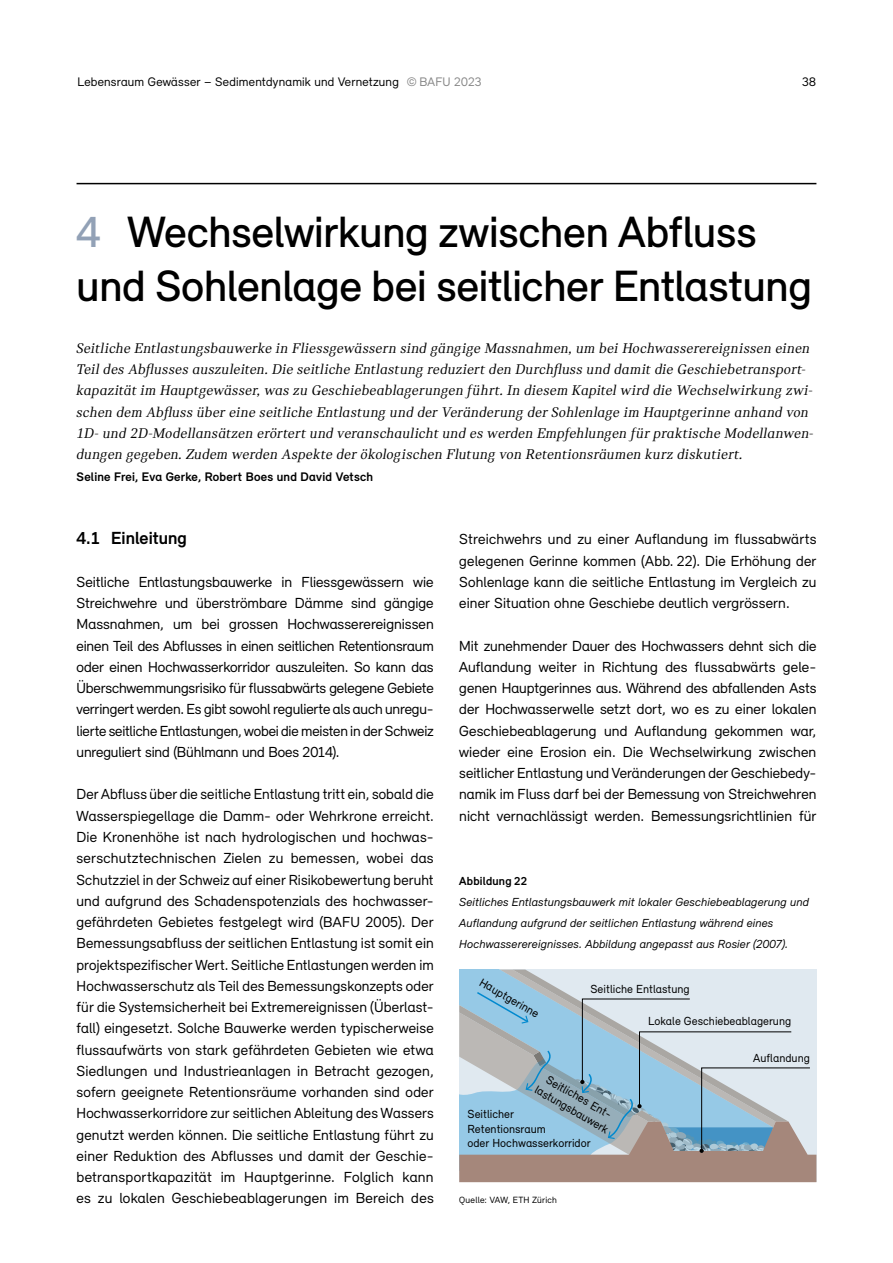
<style>
.page{position:relative;width:893px;height:1263px;background:#fff}
.page>*{position:absolute;margin:0;border:0;box-sizing:border-box;transform-origin:0 0}
._07_Kapiteltitel_nr{font:500 45px/54px "Relevant";letter-spacing:-.005em;color:#000}
._07_Titel_nr{font:700 18px "Relevant";color:#000}
._07_Grundtext{font:15px/21.3px "Relevant";letter-spacing:.005em;color:#000;text-align:justify}
._07_Lead{font:italic 15px/21.3px "Catalog";letter-spacing:.015em;color:#000}
.t1{font:12.75px "Relevant";letter-spacing:.02em;color:#000}
._07_Lead-2{font:700 12.75px "Relevant";letter-spacing:.02em;color:#000}
._08_Legende_Text{font:italic 12px/21.3px "Relevant";letter-spacing:.015em;color:#000}
.t2{font:12px/14.4px "Relevant";color:#000}
._08_Legende_Titel{font:700 12px "Relevant";letter-spacing:.02em;color:#000}
._08_Quelle{font:9.3px "Relevant";letter-spacing:.025em;color:#000}
.s1{color:#878787}
.s2{color:#92a1b6}
</style>
<div class="page">
<hr style="left:77px;top:183px;width:739px;height:1px;background:#000">
<svg style="left:459px;top:969px;width:357px;height:213px;background:#b1c2cc"></svg>
<p class="t1" style="left:77px;top:74px;width:406px">Lebensraum Gewässer – Sedimentdynamik und Vernetzung <span class="s1">© BAFU 2023</span></p>
<p class="t1" style="left:802px;top:74px;width:15px">38</p>
<h1 class="_07_Kapiteltitel_nr" style="left:77px;top:204px;width:737px"><span class="s2">4</span> Wechselwirkung zwischen Abfluss und Sohlenlage bei seitlicher Entlastung</h1>
<p class="_07_Lead" style="left:77px;top:337px;width:739px">Seitliche Entlastungsbauwerke in Fliessgewässern sind gängige Massnahmen, um bei Hochwasserereignissen einen Teil des Abflusses auszuleiten. Die seitliche Entlastung reduziert den Durchfluss und damit die Geschiebetransport&shy;kapazität im Hauptgewässer, was zu Geschiebeablagerungen führt. In diesem Kapitel wird die Wechselwirkung zwi&shy;schen dem Abfluss über eine seitliche Entlastung und der Veränderung der Sohlenlage im Hauptgerinne anhand von 1D- und 2D-Modellansätzen erörtert und veranschaulicht und es werden Empfehlungen für praktische Modellanwen&shy;dungen gegeben. Zudem werden Aspekte der ökologischen Flutung von Retentionsräumen kurz diskutiert.</p>
<p class="_07_Lead-2" style="left:77px;top:469px;width:298px">Seline Frei, Eva Gerke, Robert Boes und David Vetsch</p>
<h2 class="_07_Titel_nr" style="left:77px;top:528px;width:112px">4.1 Einleitung</h2>
<p class="_07_Grundtext" style="left:77px;top:571px;width:359px">Seitliche Entlastungsbauwerke in Fliessgewässern wie Streichwehre und überströmbare Dämme sind gängige Massnahmen, um bei grossen Hochwasserereignissen einen Teil des Abflusses in einen seitlichen Retentionsraum oder einen Hochwasserkorridor auszuleiten. So kann das Überschwemmungsrisiko für flussabwärts gelegene Gebiete verringert werden. Es gibt sowohl regulierte als auch unregu&shy;lierte seitliche Entlastungen, wobei die meisten in der Schweiz unreguliert sind (Bühlmann und Boes 2014).</p>
<p class="_07_Grundtext" style="left:77px;top:783px;width:359px">Der Abfluss über die seitliche Entlastung tritt ein, sobald die Wasserspiegellage die Damm- oder Wehrkrone erreicht.<br>Die Kronenhöhe ist nach hydrologischen und hochwas&shy;serschutztechnischen Zielen zu bemessen, wobei das Schutzziel in der Schweiz auf einer Risikobewertung beruht und aufgrund des Schadenspotenzials des hochwasser&shy;gefährdeten Gebietes festgelegt wird (BAFU 2005). Der Bemessungsabfluss der seitlichen Entlastung ist somit ein projektspezifischer Wert. Seitliche Entlastungen werden im Hochwasserschutz als Teil des Bemessungskonzepts oder für die Systemsicherheit bei Extremereignissen (Überlast&shy;fall) eingesetzt. Solche Bauwerke werden typischerweise flussaufwärts von stark gefährdeten Gebieten wie etwa Siedlungen und Industrieanlagen in Betracht gezogen, sofern geeignete Retentionsräume vorhanden sind oder Hochwasserkorridore zur seitlichen Ableitung des Wassers genutzt werden können. Die seitliche Entlastung führt zu einer Reduktion des Abflusses und damit der Geschie&shy;betransportkapazität im Hauptgerinne. Folglich kann es zu lokalen Geschiebeablagerungen im Bereich des</p>
<p class="_07_Grundtext" style="left:459px;top:528px;width:359px">Streichwehrs und zu einer Auflandung im flussabwärts gelegenen Gerinne kommen (Abb. 22). Die Erhöhung der Sohlenlage kann die seitliche Entlastung im Vergleich zu einer Situation ohne Geschiebe deutlich vergrössern.</p>
<p class="_07_Grundtext" style="left:459px;top:635px;width:359px">Mit zunehmender Dauer des Hochwassers dehnt sich die Auflandung weiter in Richtung des flussabwärts gele&shy;genen Hauptgerinnes aus. Während des abfallenden Asts der Hochwasserwelle setzt dort, wo es zu einer lokalen Geschiebeablagerung und Auflandung gekommen war, wieder eine Erosion ein. Die Wechselwirkung zwischen seitlicher Entlastung und Veränderungen der Geschiebedy&shy;namik im Fluss darf bei der Bemessung von Streichwehren nicht vernachlässigt werden. Bemessungsrichtlinien für</p>
<p class="_08_Legende_Titel" style="left:459px;top:873px;width:69px">Abbildung 22</p>
<p class="_08_Legende_Text" style="left:459px;top:890px;width:351px">Seitliches Entlastungsbauwerk mit lokaler Geschiebeablagerung und<br>Auflandung aufgrund der seitlichen Entlastung während eines<br>Hochwasserereignisses. Abbildung angepasst aus Rosier (2007).</p>
<p class="t2" style="left:484px;top:974px;width:68px;rotate:30deg">Hauptgerinne</p>
<p class="t2" style="left:590px;top:981px;width:101px">Seitliche Entlastung</p>
<p class="t2" style="left:648px;top:1014px;width:145px">Lokale Geschiebeablagerung</p>
<p class="t2" style="left:753px;top:1050px;width:58px">Auflandung</p>
<p class="t2" style="left:547px;top:1070px;width:84px;text-align:center;rotate:30deg">Seitliches Ent&shy;lastungsbauwerk</p>
<p class="t2" style="left:467px;top:1107px;width:125px">Seitlicher<br>Retentionsraum<br>oder Hochwasserkorridor</p>
<p class="_08_Quelle" style="left:459px;top:1195px;width:99px">Quelle: VAW, ETH Zürich</p>
</div>
